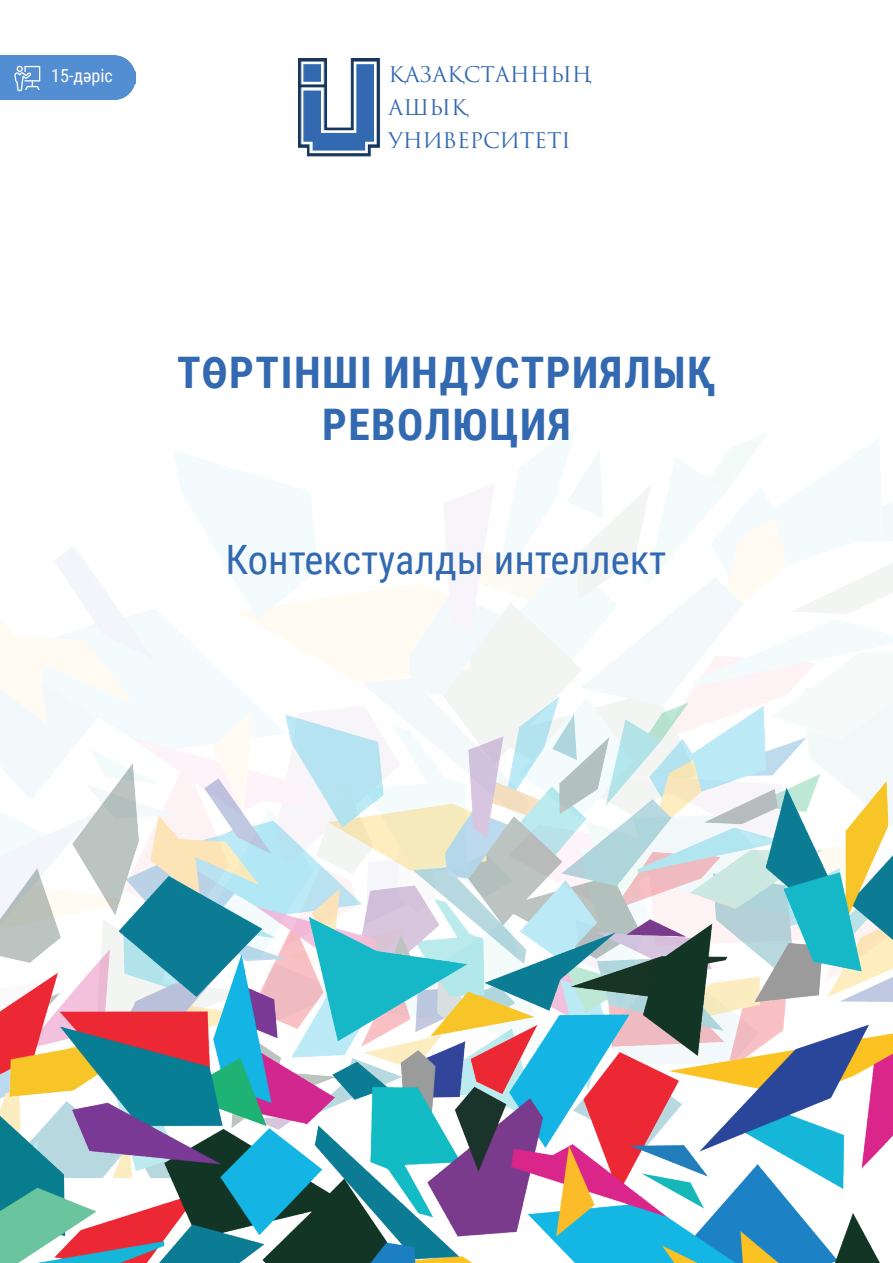
<style>
.page{position:relative;width:893px;height:1263px;background:#fff}
.page>*{position:absolute;margin:0;border:0;box-sizing:border-box;transform-origin:0 0}
.t1{font:700 43.5px/52.2px "Roboto Condensed";letter-spacing:.035em;color:#3269b1;text-align:center}
.t2{font:40.5px "Roboto Condensed";color:#3269b1}
.t3{font:21px "Trajan Pro 3";color:#3269b1}
.t4{font:18px "Roboto Condensed";color:#fff}
</style>
<div class="page">
<img style="left:0;top:425px;width:893px;height:638px">
<img style="left:0;top:696px;width:892px;height:33px">
<img style="left:0;top:729px;width:892px;height:534px">
<div style="left:0;top:55px;width:136px;height:45px;background:#538dd2"></div>
<svg style="left:14px;top:66px;width:26px;height:25px"></svg>
<img style="left:298px;top:58px;width:82px;height:99px">
<p class="t4" style="left:51px;top:63px;width:63px">15-дәріс</p>
<p class="t3" style="left:389px;top:60px;width:205px">ҚАЗАҚСТАННЫҢ</p>
<p class="t3" style="left:389px;top:93px;width:81px">АШЫҚ</p>
<p class="t3" style="left:389px;top:126px;width:184px">УНИВЕРСИТЕТІ</p>
<p class="t1" style="left:177px;top:345px;width:540px">ТӨРТІНШІ ИНДУСТРИЯЛЫҚ<br>РЕВОЛЮЦИЯ</p>
<p class="t2" style="left:226px;top:531px;width:442px">Контекстуалды интеллект</p>
</div>
